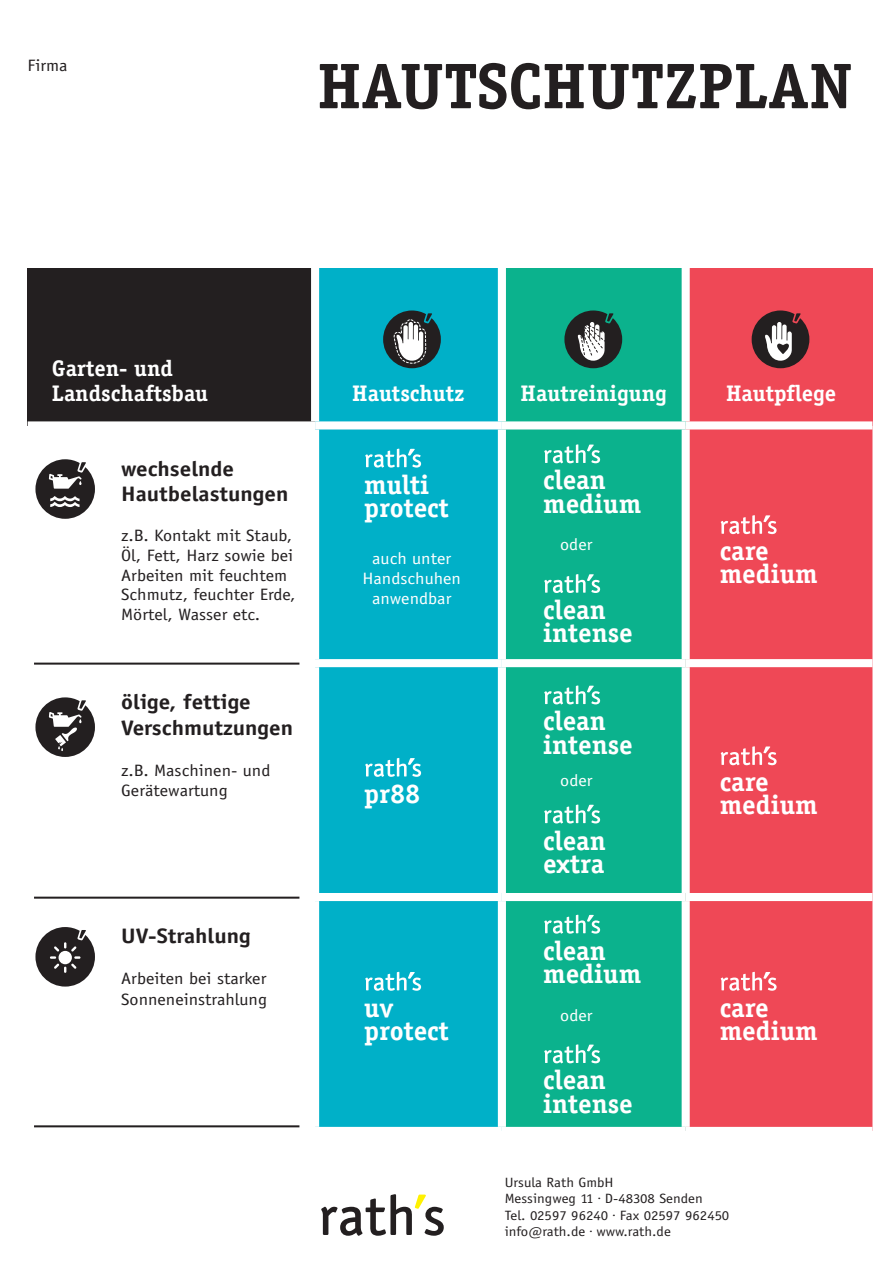
<style>
.page{position:relative;width:893px;height:1263px;background:#fff}
.page>*{position:absolute;margin:0;border:0;box-sizing:border-box;transform-origin:0 0}
.t1{font:700 64.65px "AT Officina Serif";color:#231f20}
.t2{font:700 27px/23.1px "AT Officina Serif";color:#fff}
.t3{font:700 22.65px/24.9px "AT Officina Serif";color:#fff}
.t4{font:700 21px/25.2px "AT Officina Sans";color:#231f20;scale:1.1 1}
.t5{font:16.5px/19.8px "AT Officina Sans";color:#231f20;scale:1.1 1}
.t6{font:16.5px/19.8px "AT Officina Sans";color:#fff;text-align:center;scale:1.1 1}
.t7{font:13.5px/16.2px "AT Officina Sans";color:#231f20;scale:1.1 1}
</style>
<div class="page">
<div style="left:28px;top:268px;width:287px;height:157px;background:#231f20"></div>
<div style="left:315px;top:268px;width:187px;height:157px;background:#00b0c8"></div>
<div style="left:502px;top:268px;width:184px;height:157px;background:#0bb28d"></div>
<div style="left:686px;top:268px;width:186px;height:157px;background:#ef4856"></div>
<div style="left:319px;top:429px;width:179px;height:698px;background:#00b0c8"></div>
<div style="left:506px;top:429px;width:176px;height:698px;background:#0bb28d"></div>
<div style="left:690px;top:429px;width:182px;height:698px;background:#ef4856"></div>
<div style="left:311px;top:893px;width:191px;height:8px;background:#fff"></div>
<div style="left:498px;top:268px;width:8px;height:153px;background:#fff"></div>
<div style="left:682px;top:268px;width:8px;height:153px;background:#fff"></div>
<div style="left:315px;top:421px;width:187px;height:8px;background:#fff"></div>
<div style="left:502px;top:421px;width:184px;height:8px;background:#fff"></div>
<div style="left:686px;top:421px;width:186px;height:8px;background:#fff"></div>
<div style="left:686px;top:659px;width:186px;height:8px;background:#fff"></div>
<div style="left:686px;top:893px;width:186px;height:8px;background:#fff"></div>
<div style="left:28px;top:421px;width:287px;height:8px;background:#fff"></div>
<div style="left:311px;top:268px;width:8px;height:153px;background:#fff"></div>
<div style="left:502px;top:659px;width:184px;height:8px;background:#fff"></div>
<div style="left:502px;top:893px;width:184px;height:8px;background:#fff"></div>
<div style="left:311px;top:659px;width:191px;height:8px;background:#fff"></div>
<hr style="left:34px;top:663px;width:265px;height:2px;background:#231f20">
<hr style="left:34px;top:897px;width:265px;height:2px;background:#231f20">
<hr style="left:34px;top:1125px;width:265px;height:2px;background:#231f20">
<svg style="left:383px;top:310px;width:58px;height:58px"></svg>
<svg style="left:564px;top:310px;width:58px;height:58px"></svg>
<svg style="left:752px;top:310px;width:57px;height:58px"></svg>
<svg style="left:321px;top:1194px;width:123px;height:42px"></svg>
<svg style="left:365px;top:449px;width:56px;height:19px"></svg>
<svg style="left:365px;top:972px;width:56px;height:19px"></svg>
<svg style="left:544px;top:444px;width:56px;height:19px"></svg>
<svg style="left:544px;top:915px;width:56px;height:19px"></svg>
<svg style="left:544px;top:574px;width:56px;height:19px"></svg>
<svg style="left:544px;top:1044px;width:56px;height:19px"></svg>
<svg style="left:544px;top:685px;width:56px;height:19px"></svg>
<svg style="left:544px;top:804px;width:56px;height:19px"></svg>
<svg style="left:721px;top:746px;width:56px;height:19px"></svg>
<svg style="left:721px;top:972px;width:56px;height:19px"></svg>
<svg style="left:721px;top:515px;width:56px;height:19px"></svg>
<svg style="left:365px;top:758px;width:56px;height:19px"></svg>
<svg style="left:35px;top:697px;width:60px;height:60px"></svg>
<svg style="left:35px;top:927px;width:60px;height:59px"></svg>
<div style="left:59px;top:951px;width:13px;height:13px;background:#fff;border-radius:50%"></div>
<svg style="left:35px;top:459px;width:60px;height:60px"></svg>
<p class="t5" style="left:28px;top:56px;width:38px">Firma</p>
<h1 class="t1" style="left:317px;top:46px;width:536px">HAUTSCHUTZPLAN</h1>
<h3 class="t3" style="left:52px;top:356px;width:158px">Garten- und<br>Landschaftsbau</h3>
<p class="t4" style="left:121px;top:456px;width:154px">wechselnde<br>Hautbelastungen</p>
<p class="t5" style="left:121px;top:526px;width:160px">z.B. Kontakt mit Staub,<br>Öl, Fett, Harz sowie bei<br>Arbeiten mit feuchtem<br>Schmutz, feuchter Erde,<br>Mörtel, Wasser etc.</p>
<p class="t4" style="left:121px;top:689px;width:158px">ölige, fettige<br>Verschmutzungen</p>
<p class="t5" style="left:121px;top:760px;width:137px;line-height:20.5px">z.B. Maschinen- und<br>Gerätewartung</p>
<p class="t4" style="left:121px;top:923px;width:119px">UV-Strahlung</p>
<p class="t5" style="left:121px;top:968px;width:134px;line-height:20.5px">Arbeiten bei starker<br>Sonneneinstrahlung</p>
<h3 class="t3" style="left:352px;top:381px;width:114px">Hautschutz</h3>
<h3 class="t3" style="left:521px;top:381px;width:148px">Hautreinigung</h3>
<h3 class="t3" style="left:726px;top:381px;width:111px">Hautpflege</h3>
<h2 class="t2" style="left:364px;top:473px;width:86px">multi protect</h2>
<p class="t6" style="left:362px;top:549px;width:91px">auch unter<br>Handschuhen anwendbar</p>
<h2 class="t2" style="left:364px;top:782px;width:58px">pr88</h2>
<h2 class="t2" style="left:364px;top:996px;width:86px">uv protect</h2>
<h2 class="t2" style="left:543px;top:468px;width:99px">clean medium</h2>
<p class="t6" style="left:560px;top:535px;width:31px">oder</p>
<h2 class="t2" style="left:543px;top:598px;width:91px">clean intense</h2>
<h2 class="t2" style="left:543px;top:709px;width:91px">clean intense</h2>
<p class="t6" style="left:560px;top:770px;width:31px">oder</p>
<h2 class="t2" style="left:543px;top:828px;width:64px">clean extra</h2>
<h2 class="t2" style="left:543px;top:939px;width:99px">clean medium</h2>
<p class="t6" style="left:560px;top:1005px;width:31px">oder</p>
<h2 class="t2" style="left:543px;top:1068px;width:91px">clean intense</h2>
<h2 class="t2" style="left:720px;top:539px;width:99px">care medium</h2>
<h2 class="t2" style="left:720px;top:770px;width:99px">care medium</h2>
<h2 class="t2" style="left:720px;top:996px;width:99px">care medium</h2>
<p class="t7" style="left:505px;top:1174px;width:206px">Ursula Rath GmbH<br>Messingweg 11 <sup>•</sup> D-48308 Senden<br>Tel. 02597 96240 <sup>•</sup> Fax 02597 962450 info@rath.de <sup>•</sup> www.rath.de</p>
</div>
